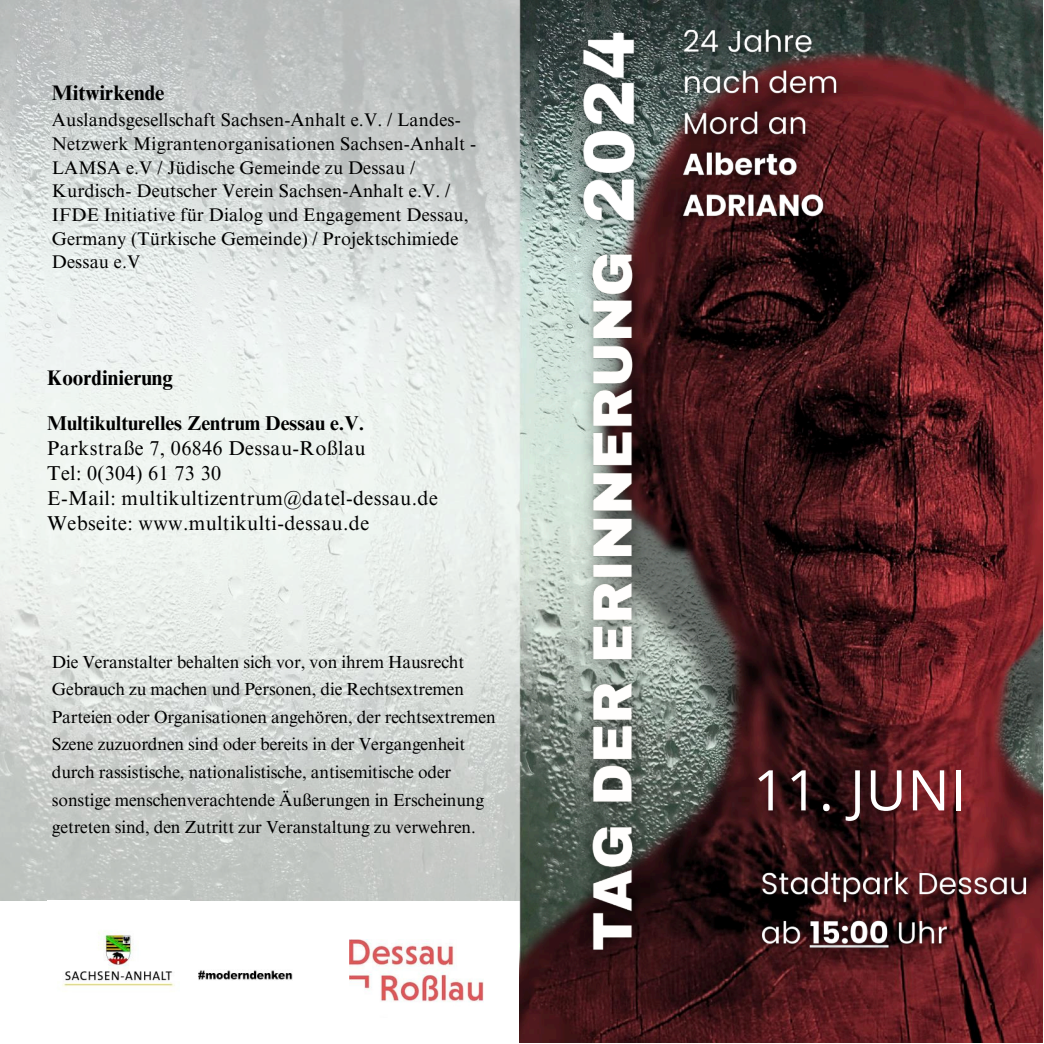
<style>
.page{position:relative;width:1044px;height:1044px;background:#fff}
.page>*{position:absolute;margin:0;border:0;box-sizing:border-box;transform-origin:0 0}
.t1{font:56px "Open Sans";letter-spacing:.015em;color:#fff}
.t2{font:700 21px "Times NRMT Pro";color:#000}
.t3{font:20.12px/24.8px "Times NRMT Pro";letter-spacing:.02em;color:#000}
.t4{font:18.38px/23.6px "Times NRMT Pro";letter-spacing:.005em;color:#000}
.t5{font:17.5px/27.7px "Times NRMT Pro";letter-spacing:-.01em;color:#000}
.s1{font-weight:700}
</style>
<div class="page">
<img style="left:0;top:0;width:520px;height:900px">
<img style="left:520px;top:0;width:522px;height:1042px">
<img style="left:748px;top:859px;width:291px;height:103px">
<img style="left:568px;top:255px;width:91px;height:719px">
<img style="left:670px;top:16px;width:179px;height:216px">
<img style="left:510px;top:1px;width:160px;height:254px">
<img style="left:350px;top:939px;width:133px;height:63px">
<img style="left:62px;top:931px;width:113px;height:56px">
<img style="left:198px;top:970px;width:95px;height:10px">
<p class="t2" style="left:52px;top:85px;width:114px">Mitwirkende</p>
<p class="t4" style="left:52px;top:110px;width:426px">Auslandsgesellschaft Sachsen-Anhalt e.V. / Landes-Netzwerk Migrantenorganisationen Sachsen-Anhalt - LAMSA e.V / Jüdische Gemeinde zu Dessau / Kurdisch- Deutscher Verein Sachsen-Anhalt e.V. / IFDE Initiative für Dialog und Engagement Dessau, Germany (Türkische Gemeinde) / Projektschimiede Dessau e.V</p>
<h1 class="t2" style="left:47px;top:370px;width:127px">Koordinierung</h1>
<p class="t3" style="left:47px;top:413px;width:392px"><span class="s1">Multikulturelles Zentrum Dessau e.V.<br></span>Parkstraße 7, 06846 Dessau-Roßlau<br>Tel: 0(304) 61 73 30<br>E-Mail: multikultizentrum@datel-dessau.de Webseite: www.multikulti-dessau.de</p>
<p class="t5" style="left:52px;top:650px;width:445px">Die Veranstalter behalten sich vor, von ihrem Hausrecht Gebrauch zu machen und Personen, die Rechtsextremen Parteien oder Organisationen angehören, der rechtsextremen Szene zuzuordnen sind oder bereits in der Vergangenheit durch rassistische, nationalistische, antisemitische oder sonstige menschenverachtende Äußerungen in Erscheinung getreten sind, den Zutritt zur Veranstaltung zu verwehren.</p>
<h1 class="t1" style="left:753px;top:750px;width:214px">11. JUNI</h1>
</div>
